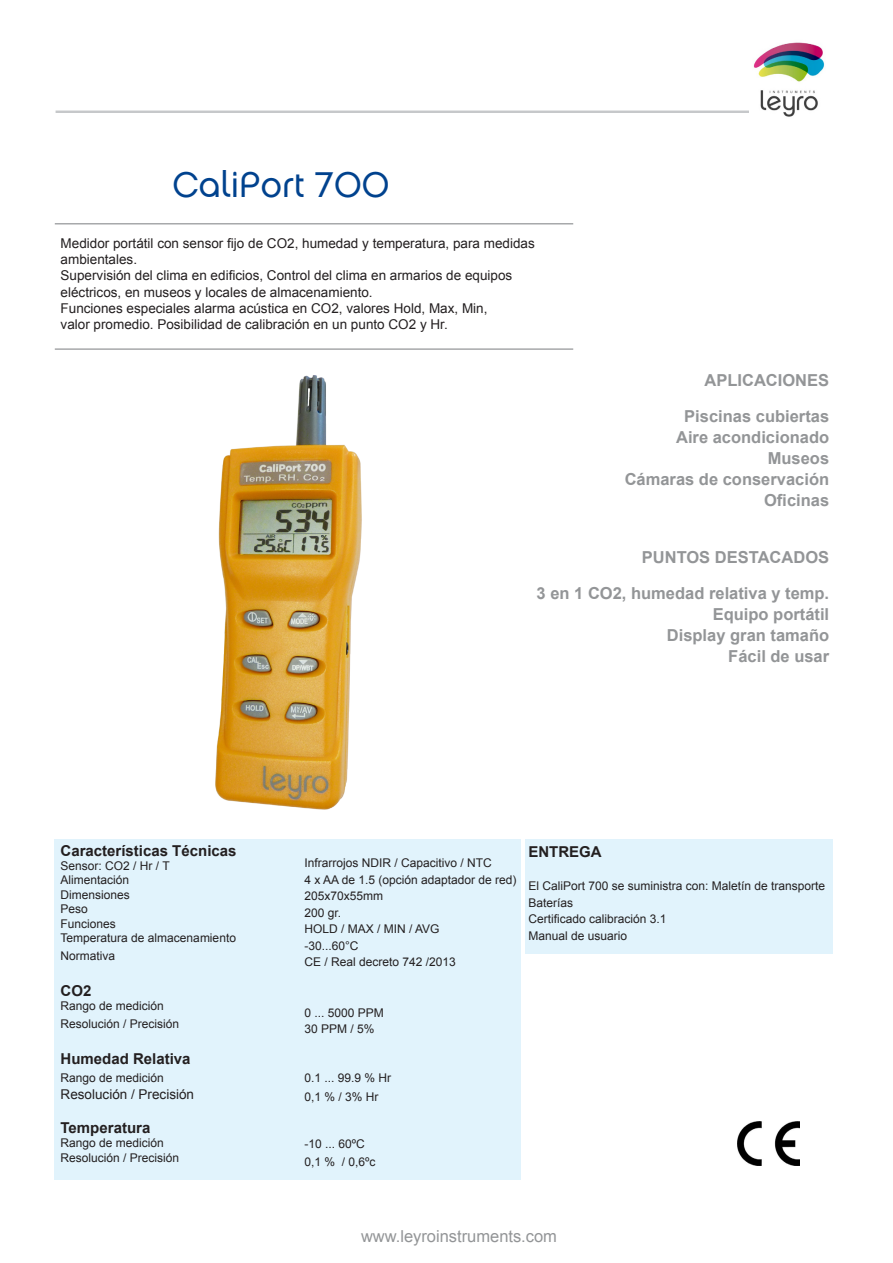
<style>
.page{position:relative;width:893px;height:1263px;background:#fff}
.page>*{position:absolute;margin:0;border:0;box-sizing:border-box;transform-origin:0 0}
.t1{font:36px "Chalet London Nineteen Seventy";color:#00428e}
.t2{font:700 16.5px "Arial";color:#939597}
.t3{font:16.5px "Arial";color:#939597}
.t4{font:700 15px "Arial";color:#231f20}
.t5{font:13.5px/16.2px "Arial";color:#231f20}
.t6{font:12px "Arial";color:#231f20}
</style>
<div class="page">
<div style="left:54px;top:839px;width:467px;height:340px;background:#e1f3fc"></div>
<img style="left:753px;top:42px;width:72px;height:75px">
<hr style="left:56px;top:111px;width:692px;height:2px;background:#c6c8ca">
<hr style="left:55px;top:223px;width:518px;height:1px;background:#a7a9ab">
<hr style="left:55px;top:348px;width:518px;height:2px;background:#a7a9ab">
<img style="left:738px;top:1121px;width:61px;height:44px">
<div style="left:525px;top:839px;width:307px;height:115px;background:#e1f3fc"></div>
<img style="left:215px;top:375px;width:147px;height:435px">
<p class="t1" style="left:173px;top:162px;width:218px">CaliPort 700</p>
<p class="t5" style="left:61px;top:235px;width:476px">Medidor portátil con sensor fijo de CO2, humedad y temperatura, para medidas ambientales.</p>
<p class="t5" style="left:61px;top:267px;width:453px">Supervisión del clima en edificios, Control del clima en armarios de equipos</p>
<p class="t5" style="left:61px;top:284px;width:314px">eléctricos, en museos y locales de almacenamiento.</p>
<p class="t5" style="left:61px;top:300px;width:428px">Funciones especiales alarma acústica en CO2, valores Hold, Max, Min,</p>
<p class="t5" style="left:61px;top:316px;width:389px">valor promedio. Posibilidad de calibración en un punto CO2 y Hr.</p>
<p class="t2" style="left:704px;top:369px;width:126px">APLICACIONES</p>
<p class="t2" style="left:684px;top:405px;width:146px">Piscinas cubiertas</p>
<p class="t2" style="left:676px;top:426px;width:155px">Aire acondicionado</p>
<p class="t2" style="left:768px;top:447px;width:63px">Museos</p>
<p class="t2" style="left:625px;top:468px;width:206px">Cámaras de conservación</p>
<p class="t2" style="left:764px;top:489px;width:67px">Oficinas</p>
<p class="t2" style="left:642px;top:546px;width:189px">PUNTOS DESTACADOS</p>
<p class="t2" style="left:537px;top:582px;width:294px">3 en 1 CO2, humedad relativa y temp.</p>
<p class="t2" style="left:713px;top:603px;width:118px">Equipo portátil</p>
<p class="t2" style="left:667px;top:624px;width:164px">Display gran tamaño</p>
<p class="t2" style="left:728px;top:645px;width:102px">Fácil de usar</p>
<p class="t4" style="left:61px;top:840px;width:177px">Características Técnicas</p>
<p class="t6" style="left:61px;top:857px;width:111px">Sensor: CO2 / Hr / T</p>
<p class="t6" style="left:61px;top:872px;width:70px">Alimentación</p>
<p class="t6" style="left:61px;top:886px;width:71px">Dimensiones</p>
<p class="t6" style="left:61px;top:901px;width:29px">Peso</p>
<p class="t6" style="left:61px;top:915px;width:57px">Funciones</p>
<p class="t6" style="left:61px;top:929px;width:177px">Temperatura de almacenamiento</p>
<p class="t6" style="left:61px;top:947px;width:56px">Normativa</p>
<p class="t4" style="left:61px;top:980px;width:32px">CO2</p>
<p class="t6" style="left:61px;top:998px;width:105px">Rango de medición</p>
<p class="t6" style="left:61px;top:1016px;width:120px">Resolución / Precisión</p>
<p class="t4" style="left:61px;top:1048px;width:132px">Humedad Relativa</p>
<p class="t6" style="left:61px;top:1070px;width:105px">Rango de medición</p>
<p class="t5" style="left:61px;top:1086px;width:135px">Resolución / Precisión</p>
<p class="t4" style="left:61px;top:1117px;width:91px">Temperatura</p>
<p class="t6" style="left:61px;top:1135px;width:105px">Rango de medición</p>
<p class="t6" style="left:61px;top:1149px;width:120px">Resolución / Precisión</p>
<p class="t6" style="left:304px;top:855px;width:189px">Infrarrojos NDIR / Capacitivo / NTC</p>
<p class="t6" style="left:304px;top:871px;width:214px">4 x AA de 1.5 (opción adaptador de red)</p>
<p class="t6" style="left:304px;top:888px;width:80px">205x70x55mm</p>
<p class="t6" style="left:304px;top:904px;width:38px">200 gr.</p>
<p class="t6" style="left:304px;top:921px;width:137px">HOLD / MAX / MIN / AVG</p>
<p class="t6" style="left:304px;top:937px;width:56px">-30...60°C</p>
<p class="t6" style="left:304px;top:954px;width:153px">CE / Real decreto 742 /2013</p>
<p class="t4" style="left:528px;top:841px;width:75px">ENTREGA</p>
<p class="t6" style="left:528px;top:878px;width:298px">El CaliPort 700 se suministra con: Maletín de transporte</p>
<p class="t6" style="left:528px;top:894px;width:46px">Baterías</p>
<p class="t6" style="left:528px;top:911px;width:140px">Certificado calibración 3.1</p>
<p class="t6" style="left:528px;top:927px;width:100px">Manual de usuario</p>
<p class="t6" style="left:304px;top:1004px;width:81px">0 ... 5000 PPM</p>
<p class="t6" style="left:304px;top:1021px;width:72px">30 PPM / 5%</p>
<p class="t6" style="left:304px;top:1069px;width:88px">0.1 ... 99.9 % Hr</p>
<p class="t6" style="left:304px;top:1089px;width:76px">0,1 % / 3% Hr</p>
<p class="t6" style="left:304px;top:1135px;width:62px">-10 ... 60ºC</p>
<p class="t6" style="left:304px;top:1153px;width:73px">0,1 % / 0,6ºc</p>
<p class="t3" style="left:361px;top:1224px;width:197px">www.leyroinstruments.com</p>
</div>
